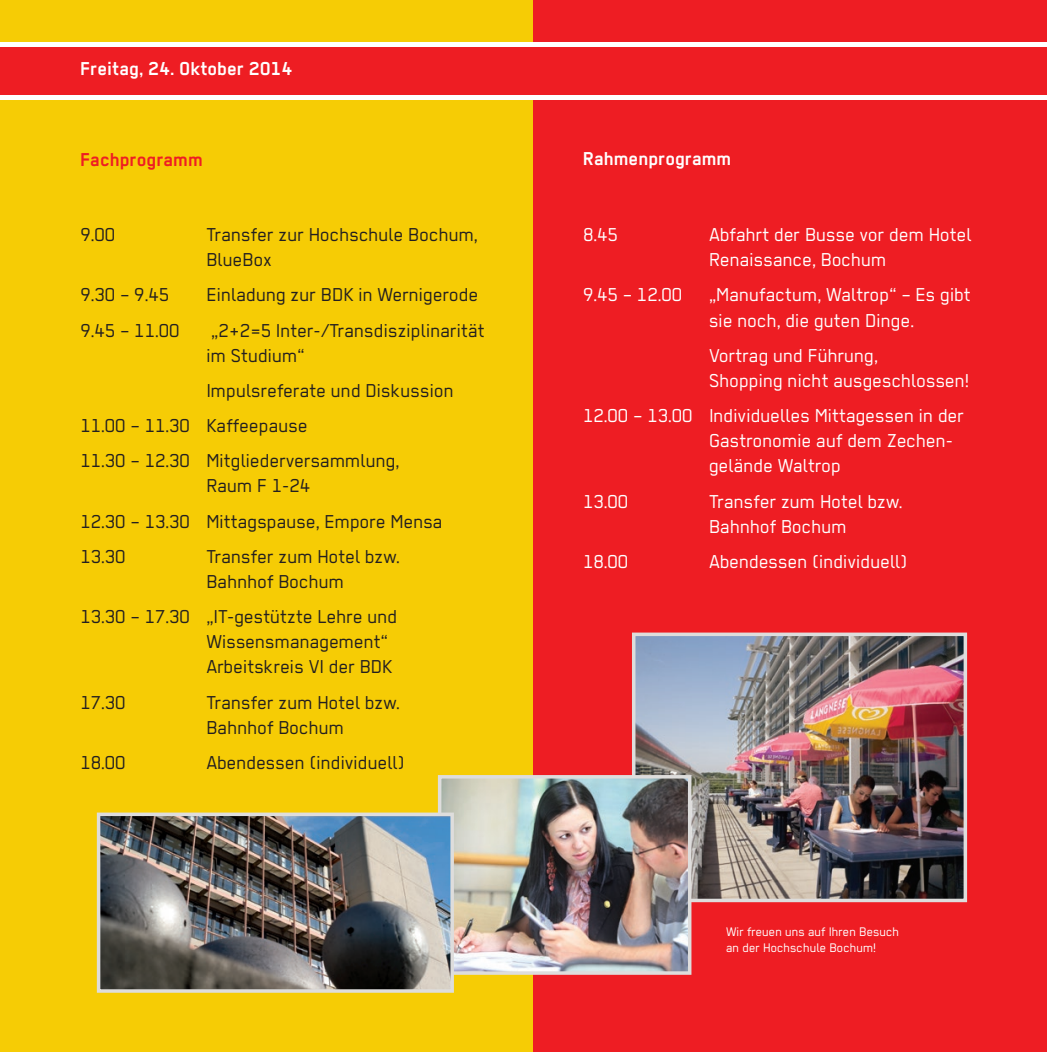
<style>
.page{position:relative;width:1047px;height:1052px;background:#fff}
.page>*{position:absolute;margin:0;border:0;box-sizing:border-box;transform-origin:0 0}
.t1{font:21px/25.2px "BO Regular Normal";color:#231f20}
.t2{font:21px/25.2px "BO Regular Normal";color:#fff}
.t3{font:700 21px "BO Regular";color:#fff}
.t4{font:700 21px "BO Regular";color:#ee1d23}
.t5{font:14px/16.8px "BO Regular Normal";color:#fff}
</style>
<div class="page">
<div style="left:532px;top:0;width:515px;height:1052px;background:#ee1d23"></div>
<div style="left:0;top:0;width:532px;height:1052px;background:#f6cc05"></div>
<div style="left:0;top:42px;width:1047px;height:57px;background:#fff"></div>
<img style="left:637px;top:637px;width:325px;height:260px">
<div style="left:632px;top:632px;width:335px;height:270px;border:4px solid #dedddc"></div>
<div style="left:0;top:47px;width:1047px;height:48px;background:#ee1d23"></div>
<img style="left:443px;top:780px;width:243px;height:190px">
<div style="left:438px;top:775px;width:253px;height:200px;border:4px solid #dedddc"></div>
<img style="left:102px;top:817px;width:347px;height:170px">
<div style="left:97px;top:812px;width:357px;height:180px;border:4px solid #dedddc"></div>
<p class="t3" style="left:80px;top:57px;width:214px">Freitag, 24. Oktober 2014</p>
<p class="t4" style="left:80px;top:148px;width:124px">Fachprogramm</p>
<p class="t1" style="left:80px;top:222px;width:36px">9.00</p>
<p class="t1" style="left:206px;top:222px;width:273px">Transfer zur Hochschule Bochum,<br>BlueBox</p>
<p class="t1" style="left:80px;top:282px;width:90px">9.30 – 9.45</p>
<p class="t1" style="left:206px;top:282px;width:273px">Einladung zur BDK in Wernigerode</p>
<p class="t1" style="left:80px;top:317px;width:101px">9.45 – 11.00</p>
<p class="t1" style="left:206px;top:317px;width:280px">„2+2=5 Inter-/Transdisziplinarität im Studium“</p>
<p class="t1" style="left:80px;top:372px;width:375px;line-height:35.2px;text-indent:126px">Impulsreferate und Diskussion<br>11.00 – 11.30 Kaffeepause<br>11.30 – 12.30 Mitgliederversammlung,</p>
<p class="t1" style="left:80px;top:468px;width:364px;line-height:35.2px;text-indent:126px">Raum F 1-24<br>12.30 – 13.30 Mittagspause, Empore Mensa<br>13.30</p>
<p class="t1" style="left:206px;top:543px;width:195px">Transfer zum Hotel bzw.<br>Bahnhof Bochum</p>
<p class="t1" style="left:206px;top:603px;width:192px;text-indent:-126px">13.30 – 17.30 „IT-gestützte Lehre und<br>Wissensmanagement“<br>Arbeitskreis VI der BDK</p>
<p class="t1" style="left:80px;top:689px;width:47px">17.30</p>
<p class="t1" style="left:206px;top:689px;width:195px">Transfer zum Hotel bzw.<br>Bahnhof Bochum</p>
<p class="t1" style="left:80px;top:749px;width:47px">18.00</p>
<p class="t1" style="left:206px;top:749px;width:200px">Abendessen (individuell)</p>
<p class="t3" style="left:583px;top:148px;width:150px">Rahmenprogramm</p>
<p class="t2" style="left:583px;top:222px;width:36px">8.45</p>
<p class="t2" style="left:709px;top:222px;width:264px">Abfahrt der Busse vor dem Hotel<br>Renaissance, Bochum</p>
<p class="t2" style="left:583px;top:282px;width:101px">9.45 – 12.00</p>
<p class="t2" style="left:709px;top:282px;width:263px">„Manufactum, Waltrop“ – Es gibt sie noch, die guten Dinge.</p>
<p class="t2" style="left:709px;top:342px;width:261px">Vortrag und Führung,<br>Shopping nicht ausgeschlossen!</p>
<p class="t2" style="left:709px;top:402px;width:256px;text-indent:-126px">12.00 – 13.00 Individuelles Mittagessen in der<br>Gastronomie auf dem Zechen&shy;gelände Waltrop</p>
<p class="t2" style="left:583px;top:488px;width:47px">13.00</p>
<p class="t2" style="left:709px;top:488px;width:195px">Transfer zum Hotel bzw.<br>Bahnhof Bochum</p>
<p class="t2" style="left:583px;top:548px;width:47px">18.00</p>
<p class="t2" style="left:709px;top:548px;width:200px">Abendessen (individuell)</p>
<p class="t5" style="left:726px;top:922px;width:175px">Wir freuen uns auf Ihren Besuch an der Hochschule Bochum!</p>
</div>
